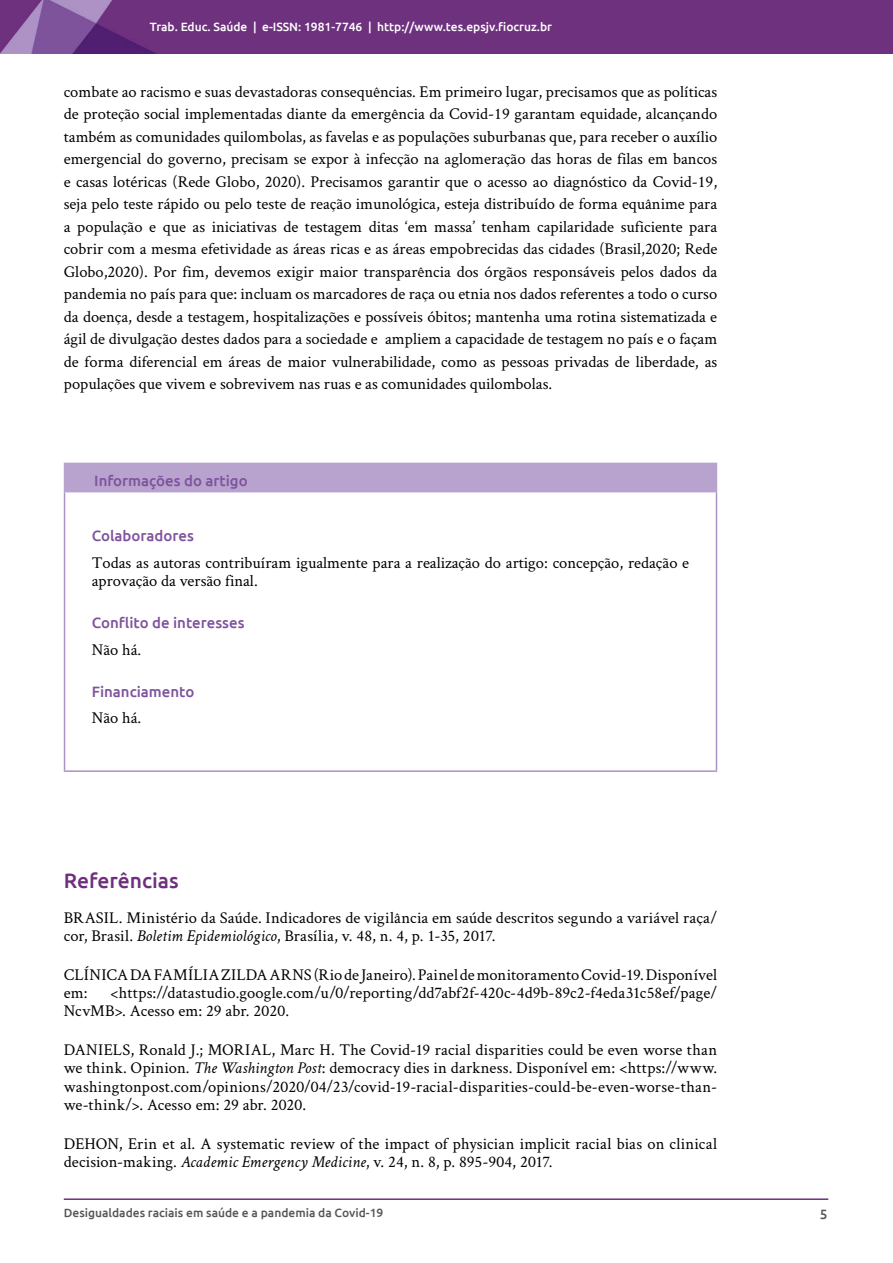
<style>
.page{position:relative;width:893px;height:1263px;background:#fff}
.page>*{position:absolute;margin:0;border:0;box-sizing:border-box;transform-origin:0 0}
.t1{font:500 21px "Ubuntu";color:#6e307e}
.t2{font:16.5px/22.5px "Crimson Text";color:#000}
.t3{font:500 15px "Ubuntu";color:#7e539d}
.t4{font:500 13.5px "Ubuntu";color:#575756}
.t5{font:500 12px "Ubuntu";color:#fff}
.t6{font:500 12px "Ubuntu";color:#575756}
.s1{font-style:italic}
</style>
<div class="page">
<hr style="left:64px;top:1198px;width:764px;height:2px;background:#6e307e">
<img style="left:0;top:0;width:893px;height:53px">
<div style="left:65px;top:463px;width:651px;height:29px;background:#b8a2ce"></div>
<hr style="left:64px;top:492px;width:1px;height:278px;background:#ab91c4">
<hr style="left:716px;top:492px;width:1px;height:278px;background:#ab91c4">
<hr style="left:64px;top:770px;width:653px;height:2px;background:#ab91c4">
<hr style="left:64px;top:463px;width:653px;height:1px;background:#b8a2ce">
<svg style="left:64px;top:464px;width:1px;height:27px"></svg>
<svg style="left:716px;top:464px;width:1px;height:27px"></svg>
<hr style="left:64px;top:491px;width:653px;height:1px;background:#b8a2ce">
<p class="t5" style="left:150px;top:19px;width:404px">Trab. Educ. Saúde | e-ISSN: 1981-7746 | http://www.tes.epsjv.fiocruz.br</p>
<p class="t2" style="left:64px;top:79px;width:655px;text-align:justify">combate ao racismo e suas devastadoras consequências. Em primeiro lugar, precisamos que as políticas de proteção social implementadas diante da emergência da Covid-19 garantam equidade, alcançando também as comunidades quilombolas, as favelas e as populações suburbanas que, para receber o auxílio emergencial do governo, precisam se expor à infecção na aglomeração das horas de filas em bancos e casas lotéricas (Rede Globo, 2020). Precisamos garantir que o acesso ao diagnóstico da Covid-19, seja pelo teste rápido ou pelo teste de reação imunológica, esteja distribuído de forma equânime para a população e que as iniciativas de testagem ditas ‘em massa’ tenham capilaridade suficiente para cobrir com a mesma efetividade as áreas ricas e as áreas empobrecidas das cidades (Brasil,2020; Rede Globo,2020). Por fim, devemos exigir maior transparência dos órgãos responsáveis pelos dados da pandemia no país para que: incluam os marcadores de raça ou etnia nos dados referentes a todo o curso da doença, desde a testagem, hospitalizações e possíveis óbitos; mantenha uma rotina sistematizada e ágil de divulgação destes dados para a sociedade e ampliem a capacidade de testagem no país e o façam de forma diferencial em áreas de maior vulnerabilidade, como as pessoas privadas de liberdade, as populações que vivem e sobrevivem nas ruas e as comunidades quilombolas.</p>
<p class="t3" style="left:94px;top:471px;width:155px">Informações do artigo</p>
<p class="t3" style="left:92px;top:526px;width:104px">Colaboradores</p>
<p class="t2" style="left:92px;top:553px;width:599px;line-height:18px">Todas as autoras contribuíram igualmente para a realização do artigo: concepção, redação e aprovação da versão final.</p>
<p class="t3" style="left:92px;top:613px;width:154px">Conflito de interesses</p>
<p class="t2" style="left:92px;top:637px;width:51px">Não há.</p>
<p class="t3" style="left:92px;top:682px;width:104px">Financiamento</p>
<p class="t2" style="left:92px;top:706px;width:51px">Não há.</p>
<p class="t1" style="left:64px;top:867px;width:116px">Referências</p>
<p class="t2" style="left:64px;top:908px;width:655px;line-height:18px">BRASIL. Ministério da Saúde. Indicadores de vigilância em saúde descritos segundo a variável raça/ cor, Brasil. <span class="s1">Boletim Epidemiológico</span>, Brasília, v. 48, n. 4, p. 1-35, 2017.</p>
<p class="t2" style="left:64px;top:965px;width:655px;line-height:18px">CLÍNICA DA FAMÍLIA ZILDA ARNS (Rio de Janeiro). Painel de monitoramento Covid-19. Disponível em:</p>
<p class="t2" style="left:64px;top:983px;width:655px;line-height:18px;text-indent:46px">&lt;https://datastudio.google.com/u/0/reporting/dd7abf2f-420c-4d9b-89c2-f4eda31c58ef/page/<br>NcvMB&gt;. Acesso em: 29 abr. 2020.</p>
<p class="t2" style="left:64px;top:1040px;width:655px;line-height:18px;text-align:justify">DANIELS, Ronald J.; MORIAL, Marc H. The Covid-19 racial disparities could be even worse than we think. Opinion. <span class="s1">The Washington Post</span>: democracy dies in darkness. Disponível em: &lt;https://www. washingtonpost.com/opinions/2020/04/23/covid-19-racial-disparities-could-be-even-worse-than&shy;we-think/&gt;. Acesso em: 29 abr. 2020.</p>
<p class="t2" style="left:64px;top:1134px;width:655px;line-height:18px">DEHON, Erin et al. A systematic review of the impact of physician implicit racial bias on clinical decision-making. <span class="s1">Academic Emergency Medicine</span>, v. 24, n. 8, p. 895-904, 2017.</p>
<p class="t6" style="left:64px;top:1205px;width:321px">Desigualdades raciais em saúde e a pandemia da Covid-19</p>
<p class="t4" style="left:820px;top:1205px;width:9px">5</p>
</div>
